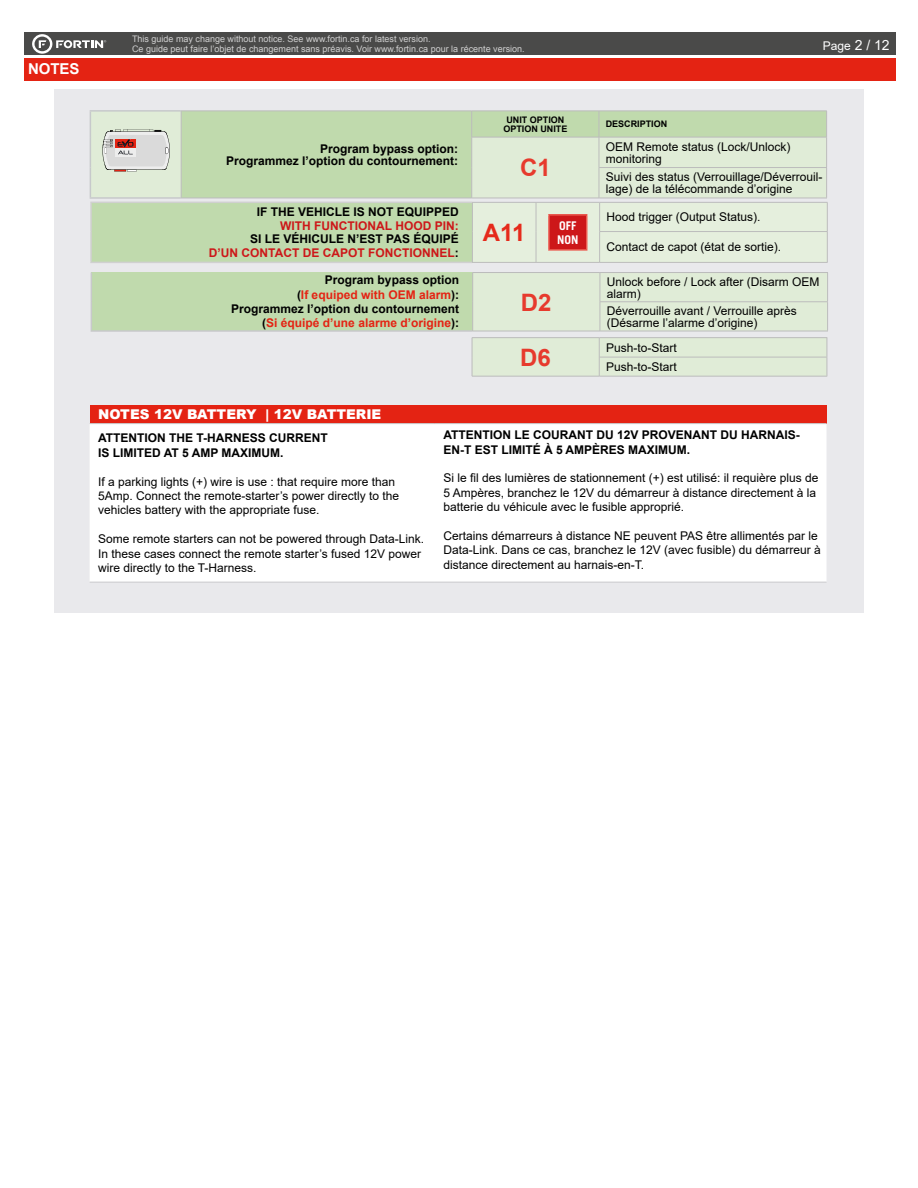
<style>
.page{position:relative;width:918px;height:1188px;background:#fff}
.page>*{position:absolute;margin:0;border:0;box-sizing:border-box;transform-origin:0 0}
.entretableau{font:700 24px "Arial";color:#e73a2d}
.entretableau-2{font:700 24px "Arial";color:#e52a1b}
.t1{font:700 15px "Arial";letter-spacing:-.005em;color:#fff}
.entretableau-3{font:900 13.5px "Arial";color:#fff}
.entretableau-4{font:12px/14.4px "Arial";color:#000}
.entretableau-5{font:700 12px/14.4px "Arial";color:#000}
.entretableau-6{font:700 12px/13.5px "Arial";color:#cd1719;text-align:right}
.entretableau-7{font:700 12px "Arial";color:#e42313}
.t2{font:12px "Arial";color:#fff}
.t3{font:700 12px "Trade Gothic LT Std";color:#fff}
.t4{font:9px/9.8px "Arial";color:#d0d0d0}
.entretableau-8{font:700 9px "Arial";color:#000}
.s1{color:#cd1719}
.s2{color:#000}
.s3{font-size:13.95px}
</style>
<div class="page">
<div style="left:24px;top:33px;width:872px;height:22px;background:#4a4a49"></div>
<div style="left:24px;top:58px;width:872px;height:23px;background:#e42313"></div>
<svg style="left:32px;top:34px;width:74px;height:20px"></svg>
<div style="left:54px;top:89px;width:810px;height:523px;background:#e9e9ec"></div>
<div style="left:91px;top:273px;width:382px;height:58px;background:#c0daad"></div>
<svg style="left:91px;top:273px;width:1px;height:57px"></svg>
<hr style="left:91px;top:330px;width:382px;height:2px;background:#c8c9cb">
<hr style="left:473px;top:331px;width:127px;height:1px;background:#bcbcbc">
<hr style="left:473px;top:272px;width:127px;height:1px;background:#bcbcbc">
<hr style="left:600px;top:272px;width:228px;height:1px;background:#bcbcbc">
<div style="left:472px;top:273px;width:356px;height:58px;background:#e0ecd7"></div>
<hr style="left:600px;top:331px;width:228px;height:1px;background:#bcbcbc">
<div style="left:90px;top:406px;width:737px;height:18px;background:#e42313"></div>
<div style="left:90px;top:424px;width:737px;height:157px;background:#fff"></div>
<hr style="left:90px;top:582px;width:345px;height:1px;background:#c8c9cb">
<hr style="left:435px;top:582px;width:392px;height:1px;background:#c8c9cb">
<hr style="left:90px;top:423px;width:345px;height:1px;background:#c8c9cb">
<hr style="left:435px;top:423px;width:392px;height:1px;background:#c8c9cb">
<hr style="left:472px;top:376px;width:127px;height:1px;background:#bcbcbc">
<hr style="left:472px;top:337px;width:127px;height:1px;background:#bcbcbc">
<hr style="left:599px;top:337px;width:228px;height:1px;background:#bcbcbc">
<svg style="left:472px;top:338px;width:356px;height:38px;background:#deead5"></svg>
<hr style="left:599px;top:376px;width:228px;height:1px;background:#bcbcbc">
<div style="left:91px;top:112px;width:90px;height:85px;background:#e0ecd7"></div>
<svg style="left:182px;top:112px;width:644px;height:86px;background:#cce0bd"></svg>
<hr style="left:90px;top:110px;width:91px;height:2px;background:#c7c9cb">
<svg style="left:90px;top:112px;width:1px;height:25px"></svg>
<hr style="left:90px;top:137px;width:1px;height:31px;background:#c7c9cb">
<svg style="left:90px;top:168px;width:1px;height:29px"></svg>
<hr style="left:90px;top:197px;width:91px;height:2px;background:#c7c9cb">
<hr style="left:599px;top:167px;width:228px;height:1px;background:#bcbcbc">
<hr style="left:471px;top:137px;width:1px;height:31px;background:#bcbcbc">
<hr style="left:599px;top:137px;width:1px;height:31px;background:#bcbcbc">
<hr style="left:471px;top:168px;width:1px;height:30px;background:#bcbcbc">
<hr style="left:599px;top:168px;width:1px;height:30px;background:#bcbcbc">
<hr style="left:472px;top:198px;width:127px;height:1px;background:#bcbcbc">
<hr style="left:472px;top:111px;width:127px;height:1px;background:#bcbcbc">
<svg style="left:471px;top:112px;width:1px;height:25px"></svg>
<hr style="left:599px;top:111px;width:228px;height:1px;background:#bcbcbc">
<svg style="left:599px;top:112px;width:1px;height:25px"></svg>
<svg style="left:826px;top:112px;width:1px;height:25px"></svg>
<hr style="left:472px;top:137px;width:127px;height:1px;background:#bcbcbc">
<hr style="left:599px;top:137px;width:228px;height:1px;background:#bcbcbc">
<hr style="left:181px;top:111px;width:291px;height:1px;background:#bcbcbc">
<svg style="left:181px;top:112px;width:1px;height:25px"></svg>
<hr style="left:181px;top:137px;width:1px;height:31px;background:#bcbcbc">
<hr style="left:826px;top:137px;width:1px;height:30px;background:#bcbcbc">
<hr style="left:181px;top:168px;width:1px;height:30px;background:#bcbcbc">
<hr style="left:826px;top:168px;width:1px;height:30px;background:#bcbcbc">
<hr style="left:181px;top:198px;width:291px;height:1px;background:#bcbcbc">
<hr style="left:599px;top:198px;width:228px;height:1px;background:#bcbcbc">
<svg style="left:102px;top:130px;width:68px;height:42px"></svg>
<div style="left:91px;top:202px;width:381px;height:60px;background:#c0daad"></div>
<hr style="left:90px;top:202px;width:382px;height:1px;background:#d0d0d0">
<hr style="left:90px;top:203px;width:2px;height:29px;background:#d0d0d0">
<hr style="left:90px;top:232px;width:2px;height:30px;background:#d0d0d0">
<hr style="left:90px;top:262px;width:382px;height:1px;background:#d0d0d0">
<hr style="left:472px;top:262px;width:64px;height:1px;background:#bcbcbc">
<hr style="left:536px;top:262px;width:64px;height:1px;background:#bcbcbc">
<div style="left:472px;top:202px;width:356px;height:60px;background:#e5efdd"></div>
<hr style="left:472px;top:232px;width:1px;height:30px;background:#bcbcbc">
<hr style="left:536px;top:232px;width:1px;height:30px;background:#bcbcbc">
<hr style="left:827px;top:232px;width:1px;height:30px;background:#bcbcbc">
<hr style="left:600px;top:262px;width:228px;height:1px;background:#bcbcbc">
<div style="left:549px;top:215px;width:38px;height:35px;background:#cd1719"></div>
<hr style="left:548px;top:214px;width:39px;height:2px;background:#ec5e53">
<hr style="left:548px;top:216px;width:2px;height:33px;background:#ec5e53">
<hr style="left:586px;top:216px;width:1px;height:33px;background:#ec5e53">
<hr style="left:548px;top:249px;width:39px;height:2px;background:#ec5e53">
<p class="t1" style="left:28px;top:58px;width:53px">NOTES</p>
<p class="t4" style="left:132px;top:34px;width:394px">This guide may change without notice. See www.fortin.ca for latest version.<br>Ce guide peut faire l’objet de changement sans préavis. Voir www.fortin.ca pour la récente version.</p>
<p class="entretableau-5" style="left:320px;top:142px;width:140px">Program bypass option:</p>
<p class="entretableau-5" style="left:226px;top:154px;width:234px">Programmez l’option du contournement:</p>
<p class="entretableau-5" style="left:257px;top:206px;width:204px;line-height:13.5px;text-align:right">IF THE VEHICLE IS NOT EQUIPPED<br><span class="s1">WITH FUNCTIONAL HOOD PIN:</span></p>
<p class="entretableau-6" style="left:209px;top:233px;width:251px"><span class="s2">SI LE VÉHICULE N’EST PAS ÉQUIPÉ<br></span>D’UN CONTACT DE CAPOT FONCTIONNEL<span class="s2">:</span></p>
<p class="entretableau-5" style="left:325px;top:273px;width:136px">Program bypass option</p>
<p class="entretableau-7" style="left:297px;top:286px;width:164px"><span class="s2">(</span>If equiped with OEM alarm<span class="s2">):</span></p>
<p class="entretableau-5" style="left:231px;top:302px;width:230px">Programmez l’option du contournement</p>
<p class="entretableau-7" style="left:262px;top:315px;width:198px"><span class="s2">(</span>Si équipé d’une alarme d’origine<span class="s2">):</span></p>
<p class="entretableau-8" style="left:506px;top:113px;width:60px">UNIT OPTION</p>
<p class="entretableau-8" style="left:503px;top:122px;width:66px">OPTION UNITE</p>
<p class="entretableau" style="left:520px;top:151px;width:32px">C1</p>
<p class="entretableau-2" style="left:483px;top:216px;width:44px">A11</p>
<p class="t3" style="left:559px;top:218px;width:19px">OFF</p>
<p class="t3" style="left:557px;top:232px;width:23px">NON</p>
<p class="entretableau" style="left:521px;top:285px;width:32px">D2</p>
<p class="entretableau" style="left:520px;top:340px;width:32px">D6</p>
<p class="entretableau-8" style="left:606px;top:118px;width:63px">DESCRIPTION</p>
<p class="t2" style="left:823px;top:38px;width:69px">Page <span class="s3">2 / 12</span></p>
<p class="entretableau-4" style="left:606px;top:140px;width:186px;line-height:12px">OEM Remote status (Lock/Unlock) monitoring</p>
<p class="entretableau-4" style="left:606px;top:171px;width:218px;line-height:12px">Suivi des status (Verrouillage/Déverrouil&shy;lage) de la télécommande d’origine</p>
<p class="entretableau-4" style="left:606px;top:210px;width:156px">Hood trigger (Output Status).</p>
<p class="entretableau-4" style="left:606px;top:240px;width:176px">Contact de capot (état de sortie).</p>
<p class="entretableau-4" style="left:607px;top:275px;width:214px;line-height:12px">Unlock before / Lock after (Disarm OEM alarm)</p>
<p class="entretableau-4" style="left:607px;top:304px;width:192px;line-height:12px">Déverrouille avant / Verrouille après (Désarme l’alarme d’origine)</p>
<p class="entretableau-4" style="left:606px;top:340px;width:72px">Push-to-Start</p>
<p class="entretableau-4" style="left:606px;top:360px;width:72px">Push-to-Start</p>
<p class="entretableau-3" style="left:98px;top:405px;width:285px">NOTES 12V BATTERY | 12V BATTERIE</p>
<p class="entretableau-5" style="left:98px;top:431px;width:231px">ATTENTION THE T-HARNESS CURRENT</p>
<p class="entretableau-5" style="left:98px;top:446px;width:187px">IS LIMITED AT 5 AMP MAXIMUM.</p>
<p class="entretableau-4" style="left:98px;top:474px;width:303px">If a parking lights (+) wire is use : that require more than<br>5Amp. Connect the remote-starter’s power directly to the vehicles battery with the appropriate fuse.</p>
<p class="entretableau-4" style="left:98px;top:532px;width:328px">Some remote starters can not be powered through Data-Link.<br>In these cases connect the remote starter’s fused 12V power wire directly to the T-Harness.</p>
<p class="entretableau-5" style="left:443px;top:428px;width:358px">ATTENTION LE COURANT DU 12V PROVENANT DU HARNAIS-<br>EN-T EST LIMITÉ À 5 AMPÈRES MAXIMUM.</p>
<p class="entretableau-4" style="left:443px;top:471px;width:377px">Si le fil des lumières de stationnement (+) est utilisé: il requière plus de<br>5 Ampères, branchez le 12V du démarreur à distance directement à la batterie du véhicule avec le fusible approprié.</p>
<p class="entretableau-4" style="left:443px;top:529px;width:379px">Certains démarreurs à distance NE peuvent PAS être allimentés par le<br>Data-Link. Dans ce cas, branchez le 12V (avec fusible) du démarreur à distance directement au harnais-en-T.</p>
</div>
